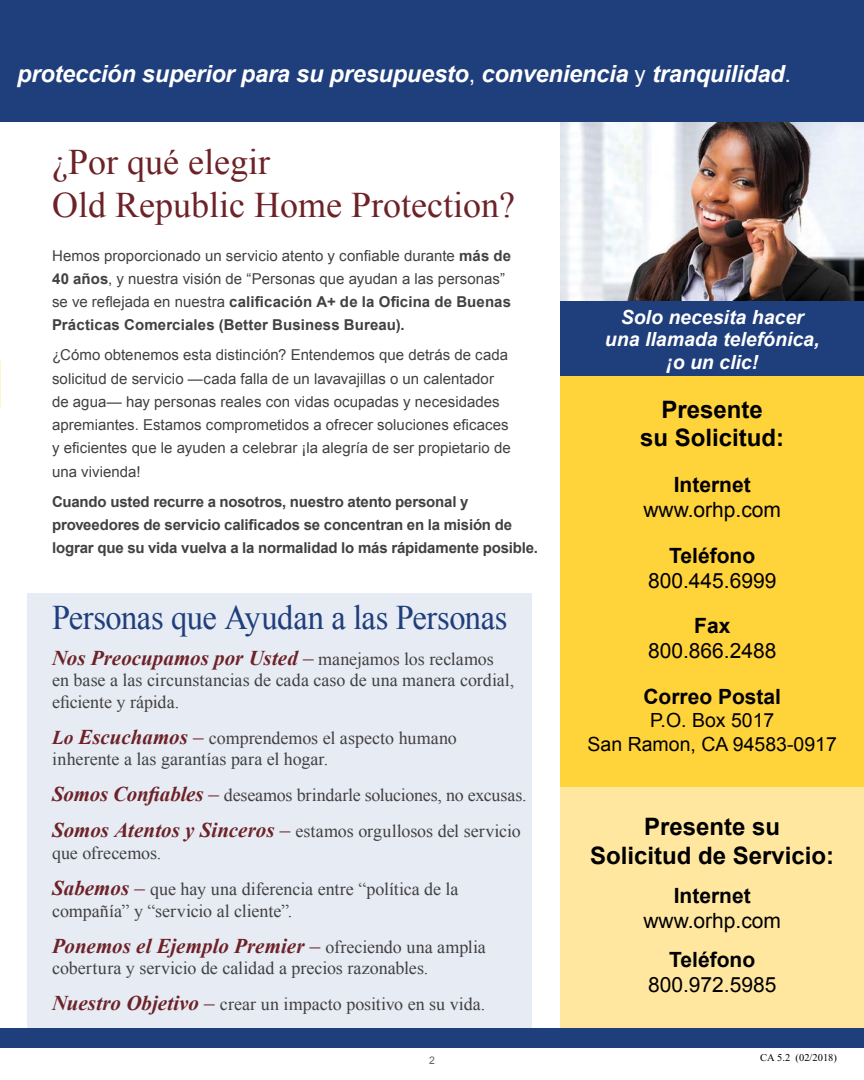
<style>
.page{position:relative;width:864px;height:1080px;background:#fff}
.page>*{position:absolute;margin:0;border:0;box-sizing:border-box;transform-origin:0 0}
.t1{font:36px/43.2px "Times New Roman";color:#6d2228}
.t2{font:34.5px "Times New Roman";letter-spacing:-.01em;color:#1f3e7c;scale:.94 1}
.t3{font:700 24px/28.8px "Arial";color:#000;text-align:center}
.t4{font:italic 700 23.7px "Arial";letter-spacing:-.01em;color:#fff}
.t5{font:italic 700 21px "Times New Roman";color:#6d2228}
.t6{font:21px "Arial";color:#000}
.t7{font:700 21px "Arial";color:#000}
.t8{font:italic 700 19.5px/22.5px "Arial";color:#fff;text-align:center}
.t9{font:19.5px/23.4px "Arial";color:#000;text-align:center}
.t10{font:18px/36px "Times New Roman";letter-spacing:-.005em;color:#414042}
.t11{font:15px/23.2px "Arial";letter-spacing:.005em;color:#414042}
.t12{font:700 15px/23.2px "Arial";letter-spacing:-.01em;color:#414042}
.t13{font:10.5px "Times New Roman";color:#000}
.t14{font:10.5px "Arial";color:#636466}
.s1{font-weight:400;font-style:normal}
.s2{font-weight:400;font-style:normal;font-size:22.5px}
.s3{font-weight:700}
.s4{font-weight:400;font-style:normal;font-size:18px;color:#414042}
.s5{font-weight:700;font-style:italic;font-size:19.5px;color:#6d2228}
.s6{font-weight:700;font-style:italic;font-size:21px;color:#6d2228}
.s7{font-size:21px;color:#6d2228}
</style>
<div class="page">
<div style="left:27px;top:593px;width:504px;height:439px;background:#e7ebf3"></div>
<div style="left:561px;top:121px;width:303px;height:911px;background:#ffd33a"></div>
<div style="left:561px;top:787px;width:303px;height:251px;background:#ffe7a0"></div>
<img style="left:561px;top:122px;width:303px;height:179px">
<div style="left:0;top:0;width:864px;height:122px;background:#1f3e7c"></div>
<div style="left:0;top:1028px;width:864px;height:20px;background:#1f3e7c"></div>
<div style="left:561px;top:301px;width:303px;height:75px;background:#1f3e7c"></div>
<h3 class="t4" style="left:17px;top:58px;width:775px">protección superior para su presupuesto<span class="s1">,</span> conveniencia <span class="s2">y</span> tranquilidad<span class="s1">.</span></h3>
<h1 class="t1" style="left:52px;top:140px;width:464px">¿Por qué elegir<br>Old Republic Home Protection?</h1>
<p class="t11" style="left:52px;top:244px;width:461px">Hemos proporcionado un servicio atento y confiable durante <span class="s3">más de 40 años</span>, y nuestra visión de “Personas que ayudan a las personas” se ve reflejada en nuestra <span class="s3">calificación A+ de la Oficina de Buenas Prácticas Comerciales (Better Business Bureau).</span></p>
<p class="t11" style="left:52px;top:344px;width:460px">¿Cómo obtenemos esta distinción? Entendemos que detrás de cada solicitud de servicio —cada falla de un lavavajillas o un calentador de agua— hay personas reales con vidas ocupadas y necesidades apremiantes. Estamos comprometidos a ofrecer soluciones eficaces y eficientes que le ayuden a celebrar ¡la alegría de ser propietario de una vivienda!</p>
<p class="t12" style="left:52px;top:490px;width:488px">Cuando usted recurre a nosotros, nuestro atento personal y proveedores de servicio calificados se concentran en la misión de lograr que su vida vuelva a la normalidad lo más rápidamente posible.</p>
<h2 class="t2" style="left:52px;top:594px;width:486px">Personas que Ayudan a las Personas</h2>
<h3 class="t5" style="left:52px;top:643px;width:443px">Nos Preocupamos por Usted <span class="s1">–</span> <span class="s4">manejamos los reclamos</span></h3>
<p class="t10" style="left:52px;top:669px;width:464px;line-height:21.6px">en base a las circunstancias de cada caso de una manera cordial, eficiente y rápida.</p>
<p class="t10" style="left:52px;top:727px;width:406px;line-height:21.6px"><span class="s5">Lo</span> <span class="s6">Escuchamos</span> <span class="s7">–</span> comprendemos el aspecto humano inherente a las garantías para el hogar.</p>
<p class="t10" style="left:52px;top:777px;width:476px"><span class="s6">Somos Confiables</span> <span class="s7">–</span> deseamos brindarle soluciones, no excusas.<br><span class="s6">Somos Atentos y Sinceros</span> <span class="s7">–</span> estamos orgullosos del servicio</p>
<p class="t10" style="left:52px;top:835px;width:408px">que ofrecemos.<br><span class="s6">Sabemos</span> <span class="s7">–</span> que hay una diferencia entre “política de la</p>
<p class="t10" style="left:52px;top:892px;width:242px">compañía” y “servicio al cliente”.</p>
<h3 class="t5" style="left:52px;top:931px;width:435px">Ponemos el Ejemplo Premier <span class="s1">–</span> <span class="s4">ofreciendo una amplia</span></h3>
<p class="t10" style="left:52px;top:950px;width:435px">cobertura y servicio de calidad a precios razonables.<br><span class="s6">Nuestro Objetivo</span> <span class="s7">–</span> crear un impacto positivo en su vida.</p>
<p class="t14" style="left:429px;top:1053px;width:7px">2</p>
<h3 class="t8" style="left:605px;top:306px;width:216px">Solo necesita hacer una llamada telefónica, ¡o un clic!</h3>
<h3 class="t3" style="left:640px;top:396px;width:146px">Presente<br>su Solicitud:</h3>
<h3 class="t7" style="left:674px;top:471px;width:79px">Internet</h3>
<h3 class="t6" style="left:643px;top:496px;width:139px">www.orhp.com</h3>
<h3 class="t7" style="left:669px;top:541px;width:87px">Teléfono</h3>
<h3 class="t6" style="left:648px;top:567px;width:130px">800.445.6999</h3>
<h3 class="t7" style="left:694px;top:612px;width:38px">Fax</h3>
<h3 class="t6" style="left:648px;top:637px;width:130px">800.866.2488</h3>
<h3 class="t7" style="left:643px;top:683px;width:139px">Correo Postal</h3>
<h3 class="t9" style="left:588px;top:709px;width:251px">P.O. Box 5017<br>San Ramon, CA 94583-0917</h3>
<h3 class="t3" style="left:590px;top:813px;width:246px">Presente su<br>Solicitud de Servicio:</h3>
<h3 class="t7" style="left:674px;top:882px;width:79px">Internet</h3>
<h3 class="t6" style="left:643px;top:907px;width:139px">www.orhp.com</h3>
<h3 class="t7" style="left:669px;top:946px;width:87px">Teléfono</h3>
<h3 class="t6" style="left:648px;top:971px;width:130px">800.972.5985</h3>
<p class="t13" style="left:760px;top:1052px;width:78px">CA 5.2 (02/2018)</p>
</div>
